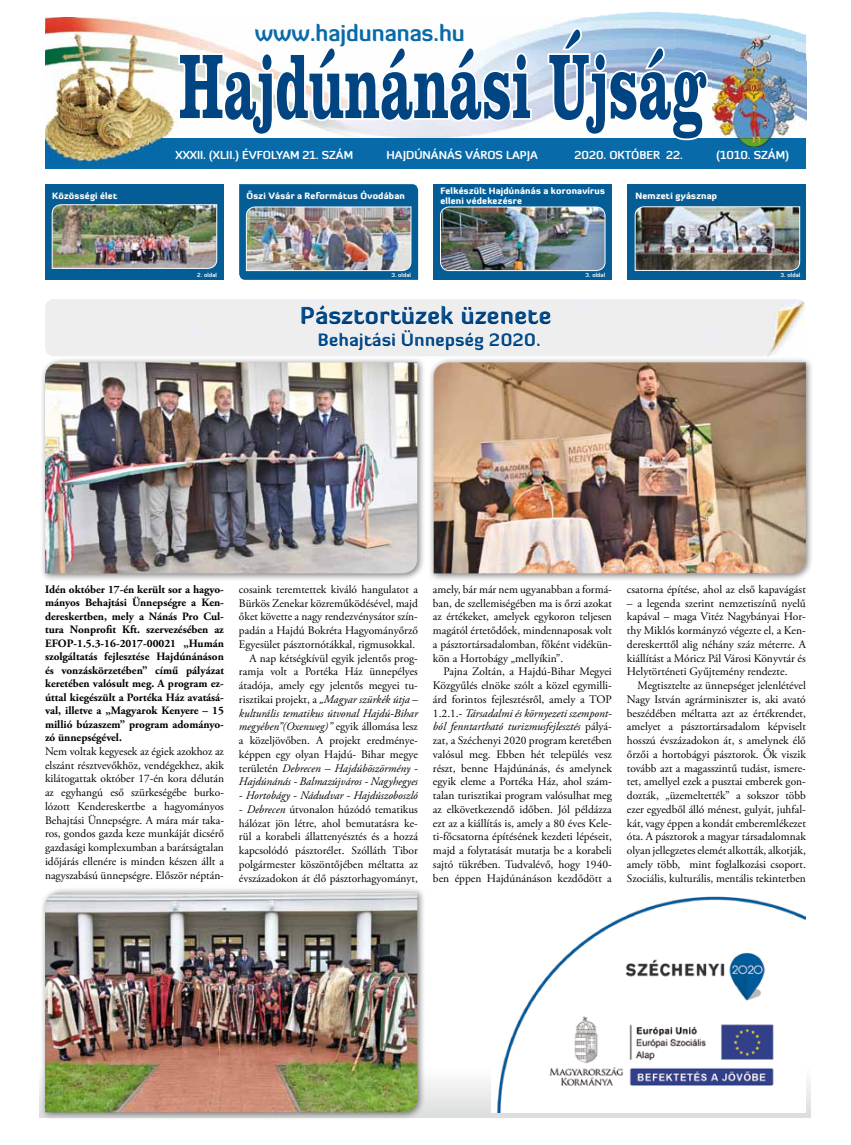
<style>
.page{position:relative;width:851px;height:1145px;background:#fff}
.page>*{position:absolute;margin:0;border:0;box-sizing:border-box;transform-origin:0 0}
.t1{font:900 23.75px "Diavlo";color:#004a8d}
.t2{font:700 22.62px "Diavlo";color:#086aa8}
.t3{font:900 17.5px "Diavlo";color:#004a8d}
.t4{font:11.5px/13.8px "Adobe Garamond Pro";color:#000;text-align:justify}
.t5{font:italic 11.5px "Adobe Garamond Pro";color:#000}
.t6{font:700 11.25px/13.5px "Adobe Garamond Pro";color:#000;text-align:justify}
.t7{font:700 11.25px "Diavlo";color:#fff}
.t8{font:900 8.88px/10px "Diavlo";letter-spacing:.02em;color:#fff}
.t9{font:900 8.88px "Diavlo";letter-spacing:.02em;color:#fff;scale:1.06 1}
.t10{font:700 5.62px "Diavlo";letter-spacing:.02em;color:#fff}
.s1{font-style:italic}
</style>
<div class="page">
<div style="left:40px;top:1063px;width:771px;height:54px;background:linear-gradient(to bottom,#fff,#dddede)"></div>
<img style="left:491px;top:896px;width:314px;height:216px">
<img style="left:595px;top:12px;width:147px;height:7px">
<img style="left:674px;top:19px;width:52px;height:69px">
<img style="left:726px;top:19px;width:80px;height:42px">
<img style="left:794px;top:61px;width:12px;height:62px">
<img style="left:45px;top:17px;width:629px;height:33px">
<img style="left:343px;top:50px;width:204px;height:88px">
<div style="left:45px;top:138px;width:761px;height:31px;background:#086aa8"></div>
<img style="left:712px;top:36px;width:82px;height:110px">
<img style="left:45px;top:30px;width:133px;height:133px">
<svg style="left:178px;top:44px;width:353px;height:91px"></svg>
<svg style="left:547px;top:28px;width:161px;height:112px"></svg>
<div style="left:627px;top:184px;width:178px;height:96px;background:#045d95"></div>
<div style="left:45px;top:184px;width:179px;height:96px;background:#045d95"></div>
<img style="left:634px;top:206px;width:165px;height:65px">
<div style="left:433px;top:184px;width:179px;height:96px;background:#045d95"></div>
<img style="left:52px;top:204px;width:165px;height:65px">
<img style="left:239px;top:184px;width:179px;height:96px">
<div style="left:45px;top:299px;width:760px;height:57px;background:#eee"></div>
<img style="left:440px;top:207px;width:165px;height:63px">
<div style="left:440px;top:207px;width:165px;height:64px;border:1px solid #fff;border-radius:9px"></div>
<div style="left:299px;top:302px;width:253px;height:49px;background:#eee"></div>
<div style="left:299px;top:305px;width:254px;height:48px;background:#000;opacity:.4"></div>
<div style="left:39px;top:887px;width:386px;height:233px;background:#000;opacity:.5"></div>
<img style="left:45px;top:892px;width:372px;height:220px">
<div style="left:39px;top:357px;width:386px;height:224px;background:#000;opacity:.5"></div>
<img style="left:45px;top:362px;width:372px;height:211px">
<div style="left:428px;top:357px;width:385px;height:224px;background:#000;opacity:.5"></div>
<img style="left:433px;top:362px;width:372px;height:211px">
<h2 class="t2" style="left:255px;top:19px;width:212px">www.hajdunanas.hu</h2>
<p class="t8" style="left:52px;top:190px;width:67px">Közösségi élet</p>
<p class="t7" style="left:175px;top:147px;width:179px">XXXII. (XLII.) ÉVFOLYAM 21. SZÁM</p>
<p class="t7" style="left:386px;top:147px;width:153px">HAJDÚNÁNÁS VÁROS LAPJA</p>
<p class="t7" style="left:574px;top:147px;width:110px">2020. OKTÓBER 22.</p>
<p class="t7" style="left:716px;top:147px;width:74px">(1010. SZÁM)</p>
<p class="t10" style="left:197px;top:271px;width:21px">2. oldal</p>
<p class="t8" style="left:246px;top:190px;width:160px">Őszi Vásár a Református Óvodában</p>
<p class="t8" style="left:440px;top:186px;width:166px">Felkészült Hajdúnánás a koronavírus elleni védekezésre</p>
<p class="t8" style="left:635px;top:190px;width:83px">Nemzeti gyásznap</p>
<p class="t9" style="left:634px;top:190px;width:135px">Virágzik a hajdúnánási néptánc</p>
<p class="t10" style="left:391px;top:271px;width:21px">3. oldal</p>
<p class="t10" style="left:585px;top:271px;width:21px">3. oldal</p>
<p class="t10" style="left:780px;top:271px;width:21px">3. oldal</p>
<h1 class="t1" style="left:300px;top:300px;width:253px">Pásztortüzek üzenete</h1>
<h3 class="t3" style="left:317px;top:328px;width:224px">Behajtási Ünnepség 2020.</h3>
<p class="t6" style="left:45px;top:582px;width:180px">Idén október 17-én került sor a hagyo&shy;mányos Behajtási Ünnepségre a Ken&shy;dereskertben, mely a Nánás Pro Cul&shy;tura Nonprofit Kft. szervezésében az EFOP-1.5.3-16-2017-00021 „Humán szolgáltatás fejlesztése Hajdúnánáson és vonzáskörzetében” című pályázat keretében valósult meg. A program ez&shy;úttal kiegészült a Portéka Ház avatásá&shy;val, illetve a „Magyarok Kenyere – 15 millió búzaszem” program adományo&shy;zó ünnepségével.</p>
<p class="t4" style="left:45px;top:744px;width:180px">Nem voltak kegyesek az égiek azokhoz az elszánt résztvevőkhöz, vendégekhez, akik kilátogattak október 17-én kora délután az egyhangú eső szürkeségébe burko&shy;lózott Kendereskertbe a hagyományos Behajtási Ünnepségre. A mára már taka&shy;ros, gondos gazda keze munkáját dicsérő gazdasági komplexumban a barátságtalan időjárás ellenére is minden készen állt a nagyszabású ünnepségre. Először néptán-</p>
<p class="t4" style="left:239px;top:582px;width:180px;text-align:right">cosaink teremtettek kiváló hangulatot a Bürkös Zenekar közreműködésével, majd őket követte a nagy rendezvénysátor szín&shy;padán a Hajdú Bokréta Hagyományőrző Egyesület pásztornótákkal, rigmusokkal.<br>A nap kétségkívül egyik jelentős prog&shy;ramja volt a Portéka Ház ünnepélyes átadója, amely egy jelentős megyei tu&shy;risztikai projekt, a <span class="s1">„Magyar szürkék útja – kulturális tematikus útvonal Hajdú-Bihar megyében”(Oxenweg)”</span> egyik állomása lesz a közeljövőben. A projekt eredménye&shy;képpen egy olyan Hajdú- Bihar megye területén <span class="s1">Debrecen – Hajdúböszörmény - Hajdúnánás - Balmazújváros - Nagyhegyes</span></p>
<p class="t5" style="left:239px;top:788px;width:180px">- Hortobágy - Nádudvar - Hajdúszoboszló</p>
<p class="t4" style="left:239px;top:802px;width:180px"><span class="s1">- Debrecen</span> útvonalon húzódó tematikus hálózat jön létre, ahol bemutatásra ke&shy;rül a korabeli állattenyésztés és a hozzá kapcsolódó pásztorélet. Szólláth Tibor polgármester köszöntőjében méltatta az évszázadokon át élő pásztorhagyományt,</p>
<p class="t4" style="left:433px;top:582px;width:180px">amely, bár már nem ugyanabban a formá&shy;ban, de szellemiségében ma is őrzi azokat az értékeket, amelyek egykoron teljesen magától értetődőek, mindennaposak volt a pásztortársadalomban, főként vidékün&shy;kön a Hortobágy „mellyíkin”.</p>
<p class="t4" style="left:433px;top:665px;width:180px;text-indent:11px">Pajna Zoltán, a Hajdú-Bihar Megyei Közgyűlés elnöke szólt a közel egymilli&shy;árd forintos fejlesztésről, amely a TOP 1.2.1.- <span class="s1">Társadalmi és környezeti szempont&shy;ból fenntartható turizmusfejlesztés</span> pályá&shy;zat, a Széchenyi 2020 program keretében valósul meg. Ebben hét település vesz részt, benne Hajdúnánás, és amelynek egyik eleme a Portéka Ház, ahol szám&shy;talan turisztikai program valósulhat meg az elkövetkezendő időben. Jól példázza ezt az a kiállítás is, amely a 80 éves Kele&shy;ti-főcsatorna építésének kezdeti lépéseit, majd a folytatását mutatja be a korabeli sajtó tükrében. Tudvalévő, hogy 1940- ben éppen Hajdúnánáson kezdődött a</p>
<p class="t4" style="left:626px;top:582px;width:180px">csatorna építése, ahol az első kapavágást</p>
<p class="t4" style="left:626px;top:596px;width:180px">– a legenda szerint nemzetiszínű nyelű kapával – maga Vitéz Nagybányai Hor&shy;thy Miklós kormányzó végezte el, a Ken&shy;dereskerttől alig néhány száz méterre. A kiállítást a Móricz Pál Városi Könyvtár és Helytörténeti Gyűjtemény rendezte.</p>
<p class="t4" style="left:626px;top:679px;width:180px;text-indent:11px">Megtisztelte az ünnepséget jelenlétével Nagy István agrárminiszter is, aki avató beszédében méltatta azt az értékrendet, amelyet a pásztortársadalom képviselt hosszú évszázadokon át, s amelynek élő őrzői a hortobágyi pásztorok. Ők viszik tovább azt a magasszintű tudást, ismere&shy;tet, amellyel ezek a pusztai emberek gon&shy;dozták, „üzemeltették” a sokszor több ezer egyedből álló ménest, gulyát, juhfal&shy;kát, vagy éppen a kondát emberemlékezet óta. A pásztorok a magyar társadalomnak olyan jellegzetes elemét alkották, alkotják, amely több, mint foglalkozási csoport.<br>Szociális, kulturális, mentális tekintetben</p>
</div>
